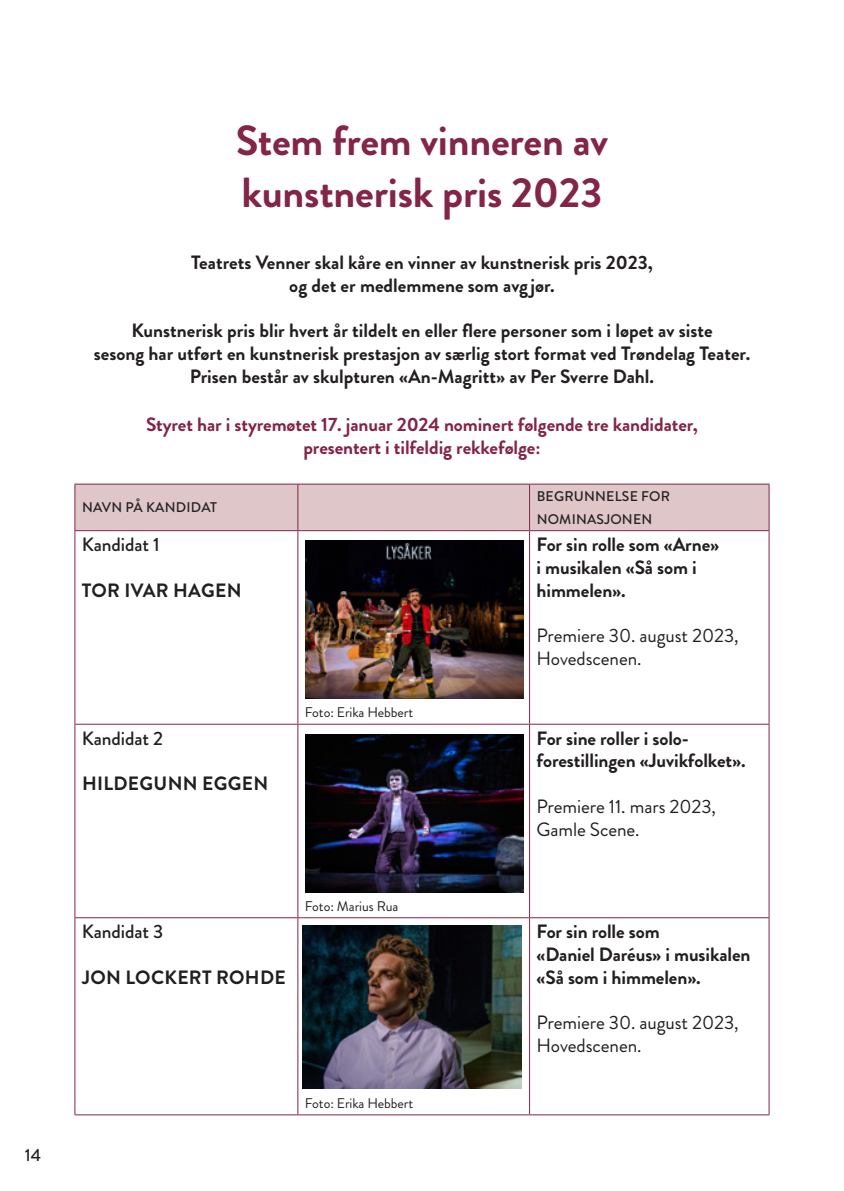
<style>
.page{position:relative;width:844px;height:1191px;background:#fff}
.page>*{position:absolute;margin:0;border:0;box-sizing:border-box;transform-origin:0 0}
.t1{font:700 42px "Brandon Grotesque";letter-spacing:-.005em;color:#832449}
.ingress{font:700 19.25px/22.8px "Brandon Grotesque";color:#231f20}
.t2{font:19.25px/22.8px "Brandon Grotesque";letter-spacing:-.005em;color:#231f20}
.t3{font:700 19.25px "Brandon Grotesque";letter-spacing:-.005em;color:#832449}
.t4{font:500 19.25px "Brandon Grotesque";letter-spacing:-.005em;color:#231f20}
.t5{font:500 17.5px "Brandon Grotesque";color:#231f20}
.t6{font:14px "Brandon Grotesque";letter-spacing:-.005em;color:#231f20}
.t7{font:500 14px/22.8px "Brandon Grotesque";letter-spacing:.015em;color:#231f20}
</style>
<div class="page">
<div style="left:75px;top:484px;width:693px;height:46px;background:#dec6c9"></div>
<hr style="left:74px;top:483px;width:224px;height:1px;background:#832449">
<hr style="left:74px;top:484px;width:1px;height:46px;background:#832449">
<hr style="left:298px;top:483px;width:231px;height:1px;background:#832449">
<hr style="left:297px;top:484px;width:1px;height:46px;background:#832449">
<hr style="left:529px;top:483px;width:240px;height:1px;background:#832449">
<hr style="left:529px;top:484px;width:1px;height:46px;background:#832449">
<hr style="left:768px;top:484px;width:1px;height:46px;background:#832449">
<hr style="left:74px;top:530px;width:224px;height:1px;background:#832449">
<hr style="left:74px;top:531px;width:1px;height:193px;background:#832449">
<hr style="left:298px;top:530px;width:231px;height:1px;background:#832449">
<hr style="left:297px;top:531px;width:1px;height:193px;background:#832449">
<hr style="left:529px;top:530px;width:240px;height:1px;background:#832449">
<hr style="left:529px;top:531px;width:1px;height:193px;background:#832449">
<hr style="left:768px;top:531px;width:1px;height:193px;background:#832449">
<hr style="left:74px;top:724px;width:224px;height:1px;background:#832449">
<hr style="left:74px;top:724px;width:1px;height:193px;background:#832449">
<hr style="left:298px;top:724px;width:231px;height:1px;background:#832449">
<hr style="left:297px;top:724px;width:1px;height:193px;background:#832449">
<hr style="left:529px;top:724px;width:240px;height:1px;background:#832449">
<hr style="left:529px;top:724px;width:1px;height:193px;background:#832449">
<hr style="left:768px;top:724px;width:1px;height:193px;background:#832449">
<hr style="left:74px;top:917px;width:224px;height:1px;background:#832449">
<hr style="left:74px;top:918px;width:1px;height:196px;background:#832449">
<hr style="left:298px;top:917px;width:231px;height:1px;background:#832449">
<hr style="left:297px;top:918px;width:1px;height:196px;background:#832449">
<hr style="left:529px;top:917px;width:240px;height:1px;background:#832449">
<hr style="left:529px;top:918px;width:1px;height:196px;background:#832449">
<hr style="left:768px;top:918px;width:1px;height:196px;background:#832449">
<hr style="left:74px;top:1114px;width:224px;height:1px;background:#832449">
<hr style="left:298px;top:1114px;width:231px;height:1px;background:#832449">
<hr style="left:529px;top:1114px;width:240px;height:1px;background:#832449">
<img style="left:305px;top:734px;width:218px;height:158px">
<img style="left:303px;top:925px;width:218px;height:163px">
<img style="left:305px;top:540px;width:218px;height:159px">
<p class="t5" style="left:25px;top:1143px;width:18px">14</p>
<p class="t1" style="left:236px;top:111px;width:373px">Stem frem vinneren av</p>
<p class="t1" style="left:241px;top:163px;width:362px">kunstnerisk pris 2023</p>
<p class="ingress" style="left:191px;top:251px;width:463px">Teatrets Venner skal kåre en vinner av kunstnerisk pris 2023,</p>
<p class="ingress" style="left:289px;top:274px;width:267px">og det er medlemmene som avg jør.</p>
<p class="ingress" style="left:131px;top:319px;width:582px">Kunstnerisk pris blir hvert år tildelt en eller flere personer som i løpet av siste</p>
<p class="ingress" style="left:94px;top:342px;width:657px">sesong har utført en kunstnerisk prestasjon av særlig stort format ved Trøndelag Teater.</p>
<p class="ingress" style="left:190px;top:365px;width:465px">Prisen består av skulpturen «An-Magritt» av Per Sverre Dahl.</p>
<p class="t3" style="left:146px;top:411px;width:553px">Styret har i styremøtet 17. januar 2024 nominert følgende tre kandidater,</p>
<p class="t3" style="left:303px;top:434px;width:239px">presentert i tilfeldig rekkefølge:</p>
<p class="t7" style="left:82px;top:496px;width:137px">NAVN PÅ KANDIDAT</p>
<p class="t7" style="left:536px;top:485px;width:135px">BEGRUNNELSE FOR<br>NOMINASJONEN</p>
<p class="t4" style="left:82px;top:531px;width:79px">Kandidat 1</p>
<p class="ingress" style="left:82px;top:579px;width:161px">TOR IVAR HAGEN</p>
<p class="ingress" style="left:536px;top:533px;width:184px">For sin rolle som «Arne» i musikalen «Så som i himmelen».</p>
<p class="t2" style="left:536px;top:624px;width:204px">Premiere 30. august 2023,<br>Hovedscenen.</p>
<p class="t4" style="left:82px;top:724px;width:83px">Kandidat 2</p>
<p class="ingress" style="left:82px;top:772px;width:188px">HILDEGUNN EGGEN</p>
<p class="t6" style="left:305px;top:702px;width:110px">Foto: Erika Hebbert</p>
<p class="t4" style="left:82px;top:918px;width:83px">Kandidat 3</p>
<p class="ingress" style="left:82px;top:966px;width:205px">JON LOCKERT ROHDE</p>
<p class="t6" style="left:305px;top:896px;width:95px">Foto: Marius Rua</p>
<p class="t6" style="left:305px;top:1093px;width:110px">Foto: Erika Hebbert</p>
<p class="ingress" style="left:536px;top:727px;width:154px">For sine roller i solo-</p>
<p class="ingress" style="left:536px;top:749px;width:210px">forestillingen «Juvikfolket».</p>
<p class="t2" style="left:536px;top:795px;width:181px">Premiere 11. mars 2023,</p>
<p class="t2" style="left:536px;top:818px;width:105px">Gamle Scene.</p>
<p class="ingress" style="left:536px;top:920px;width:125px">For sin rolle som</p>
<p class="ingress" style="left:536px;top:943px;width:215px">«Daniel Daréus» i musikalen</p>
<p class="ingress" style="left:536px;top:966px;width:166px">«Så som i himmelen».</p>
<p class="t2" style="left:536px;top:1011px;width:204px">Premiere 30. august 2023,<br>Hovedscenen.</p>
</div>
